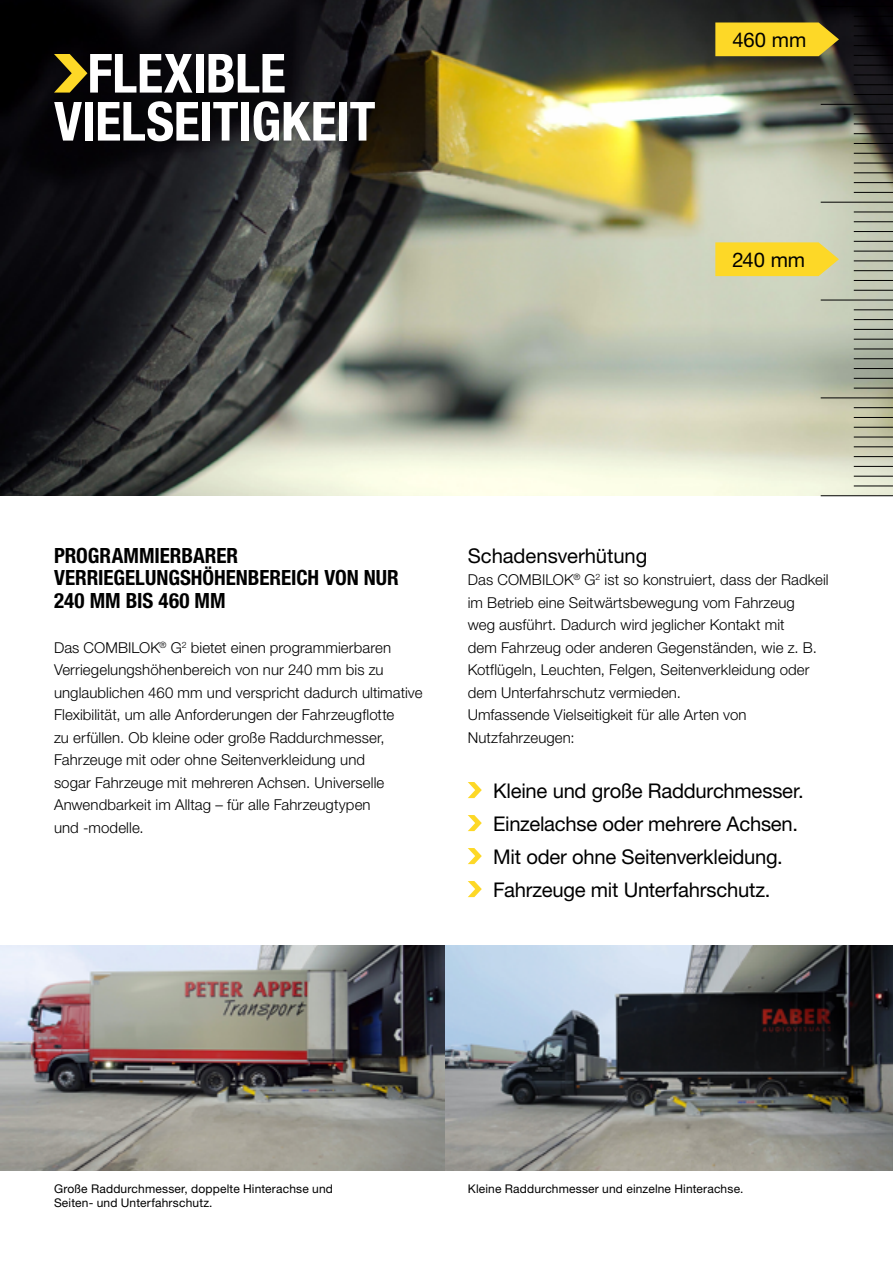
<style>
.page{position:relative;width:893px;height:1263px;background:#fff}
.page>*{position:absolute;margin:0;border:0;box-sizing:border-box;transform-origin:0 0}
.t1{font:700 condensed 54px/48px "Helvetica Neue LT Std";letter-spacing:-.005em;color:#fff}
.t2{font:700 condensed 21px/22.5px "Helvetica Neue LT Std";color:#000}
.t3{font:20.25px/33px "Helvetica Neue LT Std";letter-spacing:-.01em;color:#000}
.t4{font:300 15px/22.5px "Helvetica Neue LT Std";letter-spacing:.005em;color:#000}
.t5{font:12px "Helvetica Neue LT Std";letter-spacing:.015em;color:#000}
</style>
<div class="page">
<img style="left:0;top:0;width:893px;height:495px">
<svg style="left:468px;top:782px;width:14px;height:16px"></svg>
<svg style="left:468px;top:815px;width:14px;height:16px"></svg>
<svg style="left:468px;top:848px;width:14px;height:16px"></svg>
<svg style="left:468px;top:881px;width:14px;height:16px"></svg>
<svg style="left:54px;top:54px;width:33px;height:39px"></svg>
<img style="left:445px;top:945px;width:448px;height:225px">
<img style="left:0;top:945px;width:445px;height:225px">
<hr style="left:854px;top:486px;width:39px;height:1px;background:#000">
<hr style="left:854px;top:476px;width:39px;height:1px;background:#000">
<hr style="left:854px;top:466px;width:39px;height:1px;background:#000">
<hr style="left:854px;top:456px;width:39px;height:1px;background:#000">
<hr style="left:854px;top:446px;width:39px;height:1px;background:#000">
<hr style="left:854px;top:437px;width:39px;height:1px;background:#000">
<hr style="left:854px;top:427px;width:39px;height:1px;background:#000">
<hr style="left:854px;top:417px;width:39px;height:1px;background:#000">
<hr style="left:854px;top:407px;width:39px;height:1px;background:#000">
<hr style="left:854px;top:388px;width:39px;height:1px;background:#000">
<hr style="left:854px;top:378px;width:39px;height:1px;background:#000">
<hr style="left:854px;top:368px;width:39px;height:1px;background:#000">
<hr style="left:854px;top:358px;width:39px;height:1px;background:#000">
<hr style="left:854px;top:349px;width:39px;height:1px;background:#000">
<hr style="left:854px;top:339px;width:39px;height:1px;background:#000">
<hr style="left:854px;top:329px;width:39px;height:1px;background:#000">
<hr style="left:854px;top:319px;width:39px;height:1px;background:#000">
<hr style="left:854px;top:309px;width:39px;height:1px;background:#000">
<hr style="left:854px;top:290px;width:39px;height:1px;background:#000">
<hr style="left:854px;top:280px;width:39px;height:1px;background:#000">
<hr style="left:854px;top:270px;width:39px;height:1px;background:#000">
<hr style="left:854px;top:260px;width:39px;height:1px;background:#000">
<hr style="left:854px;top:251px;width:39px;height:1px;background:#000">
<hr style="left:854px;top:241px;width:39px;height:1px;background:#000">
<hr style="left:854px;top:231px;width:39px;height:1px;background:#000">
<hr style="left:854px;top:221px;width:39px;height:1px;background:#000">
<hr style="left:854px;top:212px;width:39px;height:1px;background:#000">
<hr style="left:854px;top:192px;width:39px;height:1px;background:#000">
<hr style="left:854px;top:182px;width:39px;height:1px;background:#000">
<hr style="left:854px;top:172px;width:39px;height:1px;background:#000">
<hr style="left:854px;top:163px;width:39px;height:1px;background:#000">
<hr style="left:854px;top:153px;width:39px;height:1px;background:#000">
<hr style="left:854px;top:143px;width:39px;height:1px;background:#000">
<hr style="left:854px;top:133px;width:39px;height:1px;background:#000">
<hr style="left:854px;top:124px;width:39px;height:1px;background:#000">
<hr style="left:854px;top:114px;width:39px;height:1px;background:#000">
<hr style="left:854px;top:94px;width:39px;height:1px;background:#000">
<hr style="left:854px;top:84px;width:39px;height:1px;background:#000">
<hr style="left:854px;top:75px;width:39px;height:1px;background:#000">
<hr style="left:854px;top:65px;width:39px;height:1px;background:#000">
<hr style="left:854px;top:55px;width:39px;height:1px;background:#000">
<hr style="left:854px;top:45px;width:39px;height:1px;background:#000">
<hr style="left:854px;top:35px;width:39px;height:1px;background:#000">
<hr style="left:854px;top:26px;width:39px;height:1px;background:#000">
<hr style="left:854px;top:16px;width:39px;height:1px;background:#000">
<hr style="left:821px;top:495px;width:72px;height:1px;background:#000">
<hr style="left:821px;top:397px;width:72px;height:1px;background:#000">
<hr style="left:821px;top:300px;width:72px;height:1px;background:#000">
<hr style="left:821px;top:202px;width:72px;height:1px;background:#000">
<hr style="left:821px;top:104px;width:72px;height:1px;background:#000">
<hr style="left:821px;top:6px;width:72px;height:1px;background:#000">
<svg style="left:715px;top:23px;width:124px;height:33px;background:#ecca27"></svg>
<svg style="left:715px;top:242px;width:124px;height:34px;background:#f8d735"></svg>
<h1 class="t1" style="left:54px;top:49px;width:323px;text-indent:33px">FLEXIBLE<br>VIELSEITIGKEIT</h1>
<h3 class="t3" style="left:732px;top:23px;width:75px">460 mm</h3>
<h3 class="t3" style="left:732px;top:243px;width:74px">240 mm</h3>
<h2 class="t2" style="left:54px;top:544px;width:346px">PROGRAMMIERBARER<br>VERRIEGELUNGSHÖHENBEREICH VON NUR<br>240 MM BIS 460 MM</h2>
<p class="t4" style="left:54px;top:636px;width:370px">Das COMBILOK<sup>®</sup> G<sup>2</sup> bietet einen programmierbaren Verriegelungshöhenbereich von nur 240 mm bis zu unglaublichen 460 mm und verspricht dadurch ultimative Flexibilität, um alle Anforderungen der Fahrzeugflotte<br>zu erfüllen. Ob kleine oder große Raddurchmesser, Fahrzeuge mit oder ohne Seitenverkleidung und<br>sogar Fahrzeuge mit mehreren Achsen. Universelle Anwendbarkeit im Alltag – für alle Fahrzeugtypen<br>und -modelle.</p>
<h3 class="t3" style="left:468px;top:539px;width:181px">Schadensverhütung</h3>
<p class="t4" style="left:468px;top:568px;width:362px">Das COMBILOK<sup>®</sup> G<sup>2</sup> ist so konstruiert, dass der Radkeil im Betrieb eine Seitwärtsbewegung vom Fahrzeug<br>weg ausführt. Dadurch wird jeglicher Kontakt mit<br>dem Fahrzeug oder anderen Gegenständen, wie z. B.<br>Kotflügeln, Leuchten, Felgen, Seitenverkleidung oder dem Unterfahrschutz vermieden.<br>Umfassende Vielseitigkeit für alle Arten von Nutzfahrzeugen:</p>
<h3 class="t3" style="left:493px;top:774px;width:312px">Kleine und große Raddurchmesser.<br>Einzelachse oder mehrere Achsen.<br>Mit oder ohne Seitenverkleidung.<br>Fahrzeuge mit Unterfahrschutz.</h3>
<p class="t5" style="left:54px;top:1181px;width:280px">Große Raddurchmesser, doppelte Hinterachse und</p>
<p class="t5" style="left:468px;top:1181px;width:277px">Kleine Raddurchmesser und einzelne Hinterachse.</p>
<p class="t5" style="left:54px;top:1195px;width:160px">Seiten- und Unterfahrschutz.</p>
</div>
